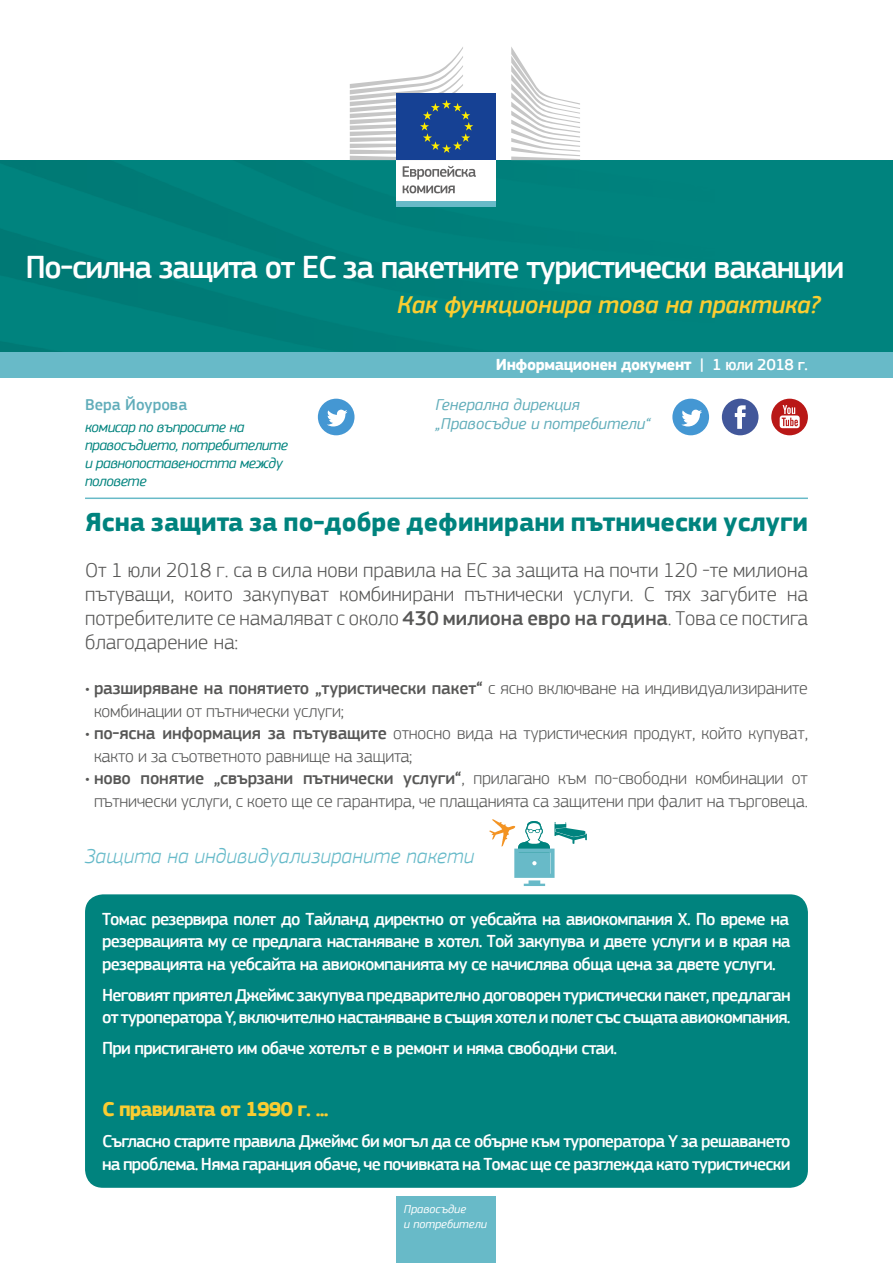
<style>
.page{position:relative;width:893px;height:1263px;background:#fff}
.page>*{position:absolute;margin:0;border:0;box-sizing:border-box;transform-origin:0 0}
.t1{font:500 33px "EC Square Sans Pro";letter-spacing:-.04em;color:#fff}
.t2{font:700 27px "EC Square Sans Pro";color:#00837e}
.t3{font:italic 500 25.5px "EC Square Sans Pro";letter-spacing:-.01em;color:#facd31}
.t4{font:300 21px/24px "EC Square Sans Pro";color:#575756;text-align:justify}
.t5{font:italic 300 21px "EC Square Sans Pro";letter-spacing:.01em;color:#66bac9}
.t6{font:700 21px "EC Square Sans Pro";letter-spacing:-.04em;color:#facd31}
.t7{font:500 18px/22.5px "EC Square Sans Pro";letter-spacing:-.04em;color:#fff}
.t8{font:300 18px/22.5px "EC Square Sans Pro";letter-spacing:-.01em;color:#575756}
.t9{font:italic 16.5px/19.8px "EC Square Sans Pro";color:#61adba}
.t10{font:700 16.5px "EC Square Sans Pro";letter-spacing:-.025em;color:#fff}
.t11{font:500 16.5px "EC Square Sans Pro";color:#61adba}
.t12{font:italic 15px/18px "EC Square Sans Pro";letter-spacing:-.03em;color:#00837e}
.t13{font:italic 12px/15px "EC Square Sans Pro";color:#fff}
.s1{font-weight:500}
</style>
<div class="page">
<div style="left:0;top:160px;width:892px;height:192px;background:#00837e"></div>
<div style="left:0;top:352px;width:893px;height:25px;background:#68bac8"></div>
<div style="left:397px;top:1196px;width:99px;height:67px;background:#68bac8"></div>
<div style="left:397px;top:158px;width:99px;height:43px;background:#fff"></div>
<svg style="left:403px;top:166px;width:73px;height:27px"></svg>
<svg style="left:511px;top:47px;width:69px;height:113px"></svg>
<div style="left:397px;top:94px;width:99px;height:66px;background:#164194"></div>
<svg style="left:350px;top:47px;width:123px;height:113px"></svg>
<div style="left:397px;top:201px;width:99px;height:6px;background:#68bac8"></div>
<hr style="left:85px;top:497px;width:723px;height:2px;background:#68bac8">
<svg style="left:722px;top:399px;width:36px;height:36px"></svg>
<svg style="left:771px;top:399px;width:37px;height:36px"></svg>
<svg style="left:672px;top:399px;width:37px;height:36px"></svg>
<svg style="left:318px;top:399px;width:36px;height:36px"></svg>
<div style="left:85px;top:894px;width:723px;height:294px;background:#00837e;border-radius:18px"></div>
<svg style="left:489px;top:819px;width:98px;height:67px"></svg>
<h1 class="t1" style="left:25px;top:248px;width:820px">По-силна защита от ЕС за пакетните туристически ваканции</h1>
<h3 class="t3" style="left:397px;top:289px;width:425px">Как функционира това на практика?</h3>
<p class="t11" style="left:85px;top:394px;width:104px">Вера Йоурова</p>
<p class="t12" style="left:85px;top:418px;width:205px">комисар по въпросите на правосъдието, потребителите и равнопоставеността между половете</p>
<p class="t10" style="left:496px;top:355px;width:314px">Информационен документ <span class="s1">| 1 юли 2018 г.</span></p>
<p class="t9" style="left:436px;top:394px;width:216px">Генерална дирекция „Правосъдие и потребители“</p>
<h2 class="t2" style="left:85px;top:505px;width:724px">Ясна защита за по-добре дефинирани пътнически услуги</h2>
<p class="t4" style="left:85px;top:558px;width:724px">От 1 юли 2018 г. са в сила нови правила на ЕС за защита на почти 120 -те милиона пътуващи, които закупуват комбинирани пътнически услуги. С тях загубите на потребителите се намаляват с около <span class="s1">430 милиона евро на година</span>. Това се постига благодарение на:</p>
<p class="t8" style="left:94px;top:677px;width:715px;text-indent:-9px">• <span class="s1">разширяване на понятието „туристически пакет“</span> с ясно включване на индивидуализираните комбинации от пътнически услуги;</p>
<p class="t8" style="left:94px;top:722px;width:715px;text-indent:-9px">• <span class="s1">по-ясна информация за пътуващите</span> относно вида на туристическия продукт, който купуват, както и за съответното равнище на защита;</p>
<p class="t8" style="left:85px;top:767px;width:724px;text-align:center">• <span class="s1">ново понятие „свързани пътнически услуги“</span>, прилагано към по-свободни комбинации от пътнически услуги, с което ще се гарантира, че плащанията са защитени при фалит на търговеца.</p>
<p class="t5" style="left:85px;top:844px;width:391px">Защита на индивидуализираните пакети</p>
<p class="t7" style="left:102px;top:908px;width:690px;text-align:justify">Томас резервира полет до Тайланд директно от уебсайта на авиокомпания X. По време на резервацията му се предлага настаняване в хотел. Той закупува и двете услуги и в края на резервацията на уебсайта на авиокомпанията му се начислява обща цена за двете услуги.</p>
<p class="t7" style="left:102px;top:984px;width:690px">Неговият приятел Джеймс закупува предварително договорен туристически пакет, предлаган от туроператора Y, включително настаняване в същия хотел и полет със същата авиокомпания.</p>
<p class="t7" style="left:102px;top:1037px;width:516px">При пристигането им обаче хотелът е в ремонт и няма свободни стаи.</p>
<p class="t6" style="left:102px;top:1097px;width:228px">С правилата от 1990 г. ...</p>
<p class="t7" style="left:102px;top:1130px;width:690px">Съгласно старите правила Джеймс би могъл да се обърне към туроператора Y за решаването на проблема. Няма гаранция обаче, че почивката на Томас ще се разглежда като туристически</p>
<p class="t13" style="left:404px;top:1201px;width:85px">Правосъдие<br>и потребители</p>
</div>
